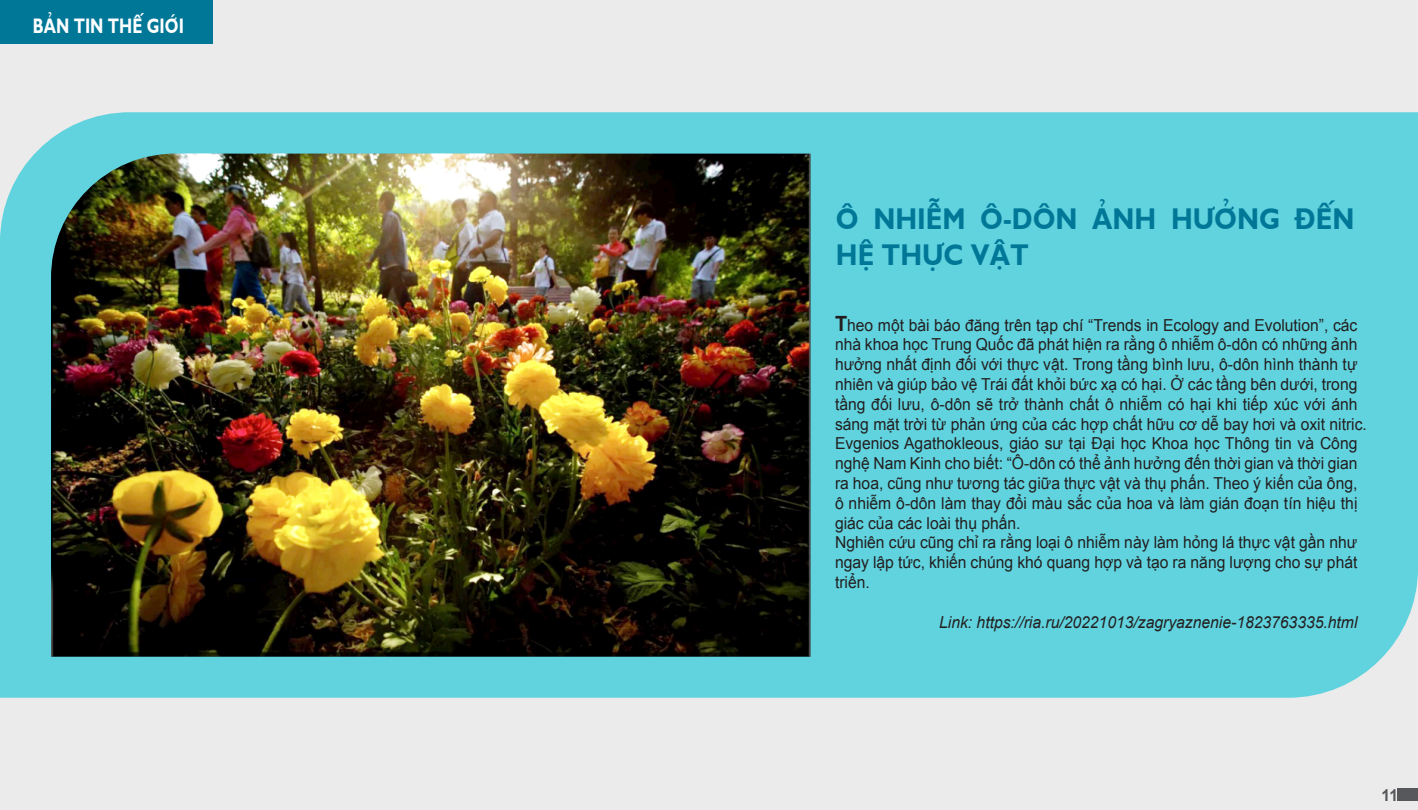
<style>
.page{position:relative;width:1418px;height:810px;background:#ebebeb}
.page>*{position:absolute;margin:0;border:0;box-sizing:border-box;transform-origin:0 0}
.t1{font:700 30px/36px "SFU Gill Sans";color:#007797;scale:.87 1}
.t2{font:700 21px "SFU Gill Sans";color:#fff;scale:.75 1}
.t3{font:16.5px/19.8px "Arial";color:#231f1f;scale:.95 1}
.t4{font:italic 16.5px "Arial";color:#231f1f;scale:.95 1}
.t5{font:700 16.5px "Arial";color:#57585b;scale:.95 1}
.s1{font-weight:700;font-size:21px}
</style>
<div class="page">
<div style="left:0;top:112px;width:1418px;height:586px;background:#60d3df"></div>
<div style="left:1397px;top:788px;width:21px;height:13px;background:#57585b"></div>
<div style="left:0;top:0;width:212px;height:44px;background:#007797"></div>
<img style="left:51px;top:154px;width:759px;height:503px">
<p class="t2" style="left:33px;top:9px;width:203px">BẢN TIN THẾ GIỚI</p>
<h1 class="t1" style="left:836px;top:198px;width:597px">Ô NHIỄM Ô-DÔN ẢNH HƯỞNG ĐẾN<br>HỆ THỰC VẬT</h1>
<p class="t3" style="left:835px;top:315px;width:561px"><span class="s1">T</span>heo một bài báo đăng trên tạp chí “Trends in Ecology and Evolution”, các nhà khoa học Trung Quốc đã phát hiện ra rằng ô nhiễm ô-dôn có những ảnh hưởng nhất định đối với thực vật. Trong tầng bình lưu, ô-dôn hình thành tự nhiên và giúp bảo vệ Trái đất khỏi bức xạ có hại. Ở các tầng bên dưới, trong tầng đối lưu, ô-dôn sẽ trở thành chất ô nhiễm có hại khi tiếp xúc với ánh sáng mặt trời từ phản ứng của các hợp chất hữu cơ dễ bay hơi và oxit nitric.<br>Evgenios Agathokleous, giáo sư tại Đại học Khoa học Thông tin và Công nghệ Nam Kinh cho biết: “Ô-dôn có thể ảnh hưởng đến thời gian và thời gian ra hoa, cũng như tương tác giữa thực vật và thụ phấn. Theo ý kiến của ông, ô nhiễm ô-dôn làm thay đổi màu sắc của hoa và làm gián đoạn tín hiệu thị giác của các loài thụ phấn.<br>Nghiên cứu cũng chỉ ra rằng loại ô nhiễm này làm hỏng lá thực vật gần như ngay lập tức, khiến chúng khó quang hợp và tạo ra năng lượng cho sự phát triển.</p>
<p class="t4" style="left:939px;top:611px;width:442px">Link: https://ria.ru/20221013/zagryaznenie-1823763335.html</p>
<p class="t5" style="left:1381px;top:784px;width:19px">11</p>
</div>
